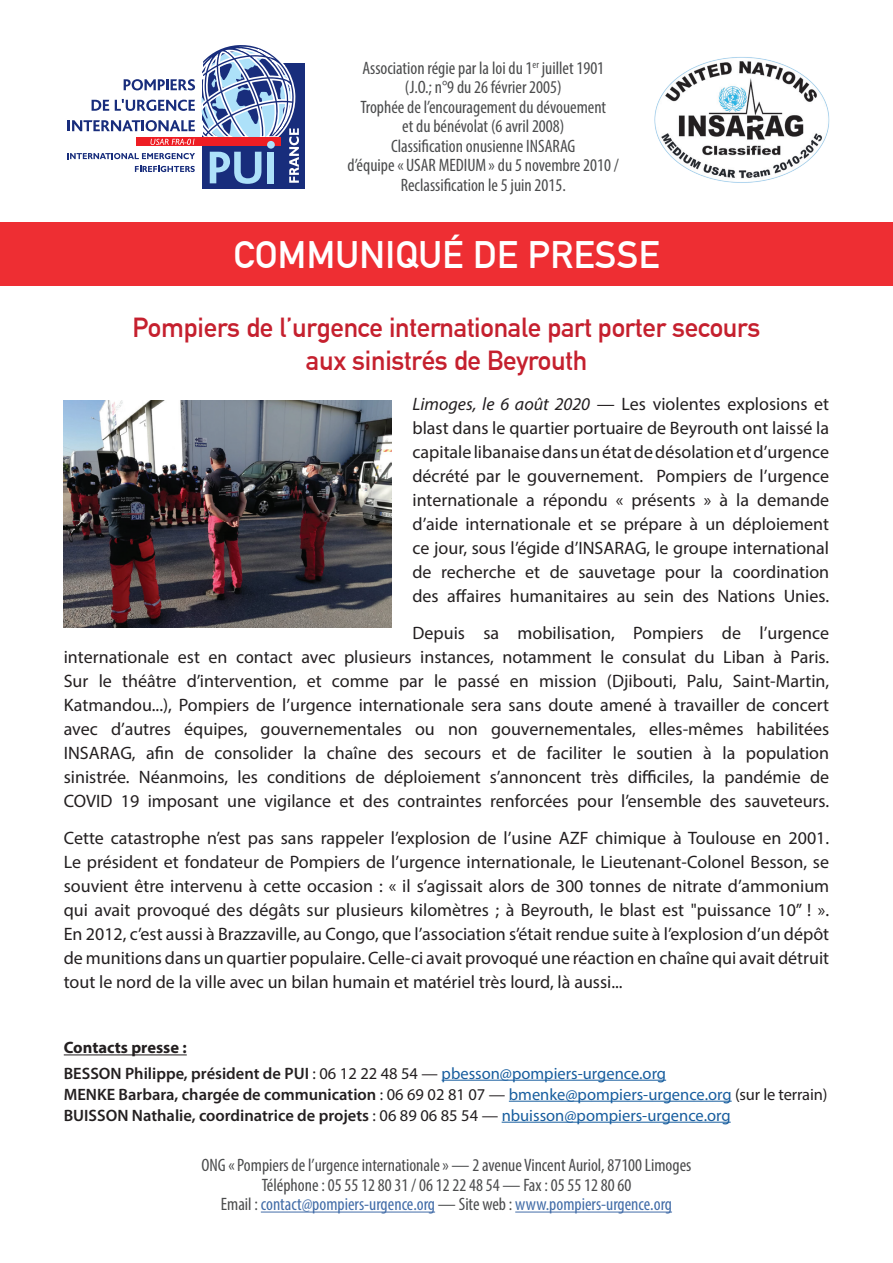
<style>
.page{position:relative;width:893px;height:1263px;background:#fff}
.page>*{position:absolute;margin:0;border:0;box-sizing:border-box;transform-origin:0 0}
.t1{font:700 37.5px "DIN Alternate";letter-spacing:.01em;color:#fff}
.t2{font:700 27px/33px "DIN Alternate";letter-spacing:-.01em;color:#c5202e;text-align:center}
.t3{font:18px/24px "Myriad Pro";color:#231f20;text-align:justify}
.t4{font:condensed 18px/19.5px "Myriad Pro";color:#4b4c4d;text-align:center}
.t5{font:600 16.5px/25.2px "Myriad Pro";color:#231f20}
.s1{font-style:italic}
.s2{font-weight:700}
.s3{font-weight:400}
.s4{font-weight:400;color:#175d9e}
.s5{color:#436da8}
</style>
<div class="page">
<div style="left:0;top:222px;width:893px;height:63px;background:#ee2e33"></div>
<hr style="left:64px;top:1054px;width:123px;height:1px;background:#231f20">
<hr style="left:442px;top:1080px;width:224px;height:1px;background:#175d9e">
<hr style="left:509px;top:1101px;width:223px;height:1px;background:#175d9e">
<hr style="left:502px;top:1122px;width:229px;height:1px;background:#175d9e">
<img style="left:64px;top:401px;width:327px;height:226px">
<hr style="left:261px;top:1211px;width:174px;height:1px;background:#436da8">
<hr style="left:515px;top:1211px;width:157px;height:1px;background:#436da8">
<img style="left:654px;top:57px;width:176px;height:126px">
<div style="left:202px;top:63px;width:102px;height:126px;background:#182d7c"></div>
<svg style="left:67px;top:45px;width:232px;height:139px"></svg>
<p class="t4" style="left:348px;top:58px;width:273px">Association régie par la loi du 1<sup>er</sup> juillet 1901 (J.O.; n°9 du 26 février 2005)<br>Trophée de l’encouragement du dévouement<br>et du bénévolat (6 avril 2008)<br>Classification onusienne INSARAG<br>d’équipe « USAR MEDIUM» du 5 novembre 2010 / Reclassification le 5 juin 2015.</p>
<h1 class="t1" style="left:233px;top:226px;width:428px">COMMUNIQUÉ DE PRESSE</h1>
<h2 class="t2" style="left:133px;top:309px;width:629px">Pompiers de l’urgence internationale part porter secours aux sinistrés de Beyrouth</h2>
<p class="t3" style="left:412px;top:392px;width:418px"><span class="s1">Limoges, le 6 août 2020</span> — Les violentes explosions et blast dans le quartier portuaire de Beyrouth ont laissé la capitale libanaise dans un état de désolation et d’urgence décrété par le gouvernement. Pompiers de l’urgence internationale a répondu « présents » à la demande d’aide internationale et se prépare à un déploiement ce jour, sous l’égide d’INSARAG, le groupe international de recherche et de sauvetage pour la coordination des affaires humanitaires au sein des Nations Unies.</p>
<p class="t3" style="left:64px;top:620px;width:767px;text-indent:349px">Depuis sa mobilisation, Pompiers de l’urgence internationale est en contact avec plusieurs instances, notamment le consulat du Liban à Paris.<br>Sur le théâtre d’intervention, et comme par le passé en mission (Djibouti, Palu, Saint-Martin, Katmandou...), Pompiers de l’urgence internationale sera sans doute amené à travailler de concert avec d’autres équipes, gouvernementales ou non gouvernementales, elles-mêmes habilitées INSARAG, afin de consolider la chaîne des secours et de faciliter le soutien à la population sinistrée. Néanmoins, les conditions de déploiement s’annoncent très difficiles, la pandémie de COVID 19 imposant une vigilance et des contraintes renforcées pour l’ensemble des sauveteurs.</p>
<p class="t3" style="left:64px;top:825px;width:767px">Cette catastrophe n’est pas sans rappeler l’explosion de l’usine AZF chimique à Toulouse en 2001.<br>Le président et fondateur de Pompiers de l’urgence internationale, le Lieutenant-Colonel Besson, se souvient être intervenu à cette occasion : « il s’agissait alors de 300 tonnes de nitrate d’ammonium qui avait provoqué des dégâts sur plusieurs kilomètres ; à Beyrouth, le blast est "puissance 10” ! ».<br>En 2012, c’est aussi à Brazzaville, au Congo, que l’association s’était rendue suite à l’explosion d’un dépôt de munitions dans un quartier populaire. Celle-ci avait provoqué une réaction en chaîne qui avait détruit tout le nord de la ville avec un bilan humain et matériel très lourd, là aussi...</p>
<p class="t5" style="left:64px;top:1035px;width:604px"><span class="s2">Contacts presse :<br></span>BESSON Philippe, président de PUI <span class="s3">: 06 12 22 48 54 —</span> <span class="s4">pbesson@pompiers-urgence.org</span></p>
<p class="t5" style="left:64px;top:1083px;width:765px;line-height:21px">MENKE Barbara, chargée de communication <span class="s3">: 06 69 02 81 07 —</span> <span class="s4">bmenke@pompiers-urgence.org</span> <span class="s3">(sur le terrain)<br></span>BUISSON Nathalie, coordinatrice de projets <span class="s3">: 06 89 06 85 54 —</span> <span class="s4">nbuisson@pompiers-urgence.org</span></p>
<p class="t4" style="left:202px;top:1155px;width:491px">ONG «Pompiers de l’urgence internationale» — 2 avenue Vincent Auriol, 87100 Limoges<br>Téléphone : 05 55 12 80 31 / 06 12 22 48 54 — Fax : 05 55 12 80 60<br>Email : <span class="s5">contact@pompiers-urgence.org</span> — Site web : <span class="s5">www.pompiers-urgence.org</span></p>
</div>
